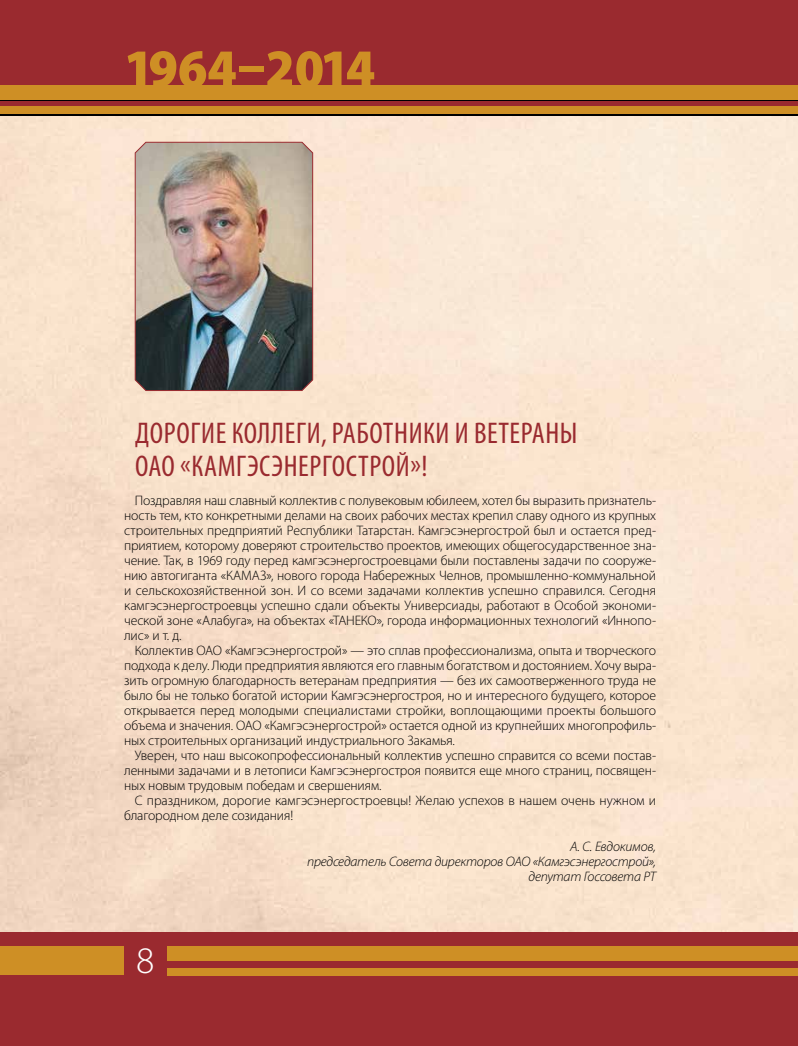
<style>
.page{position:relative;width:798px;height:1046px;background:#fff}
.page>*{position:absolute;margin:0;border:0;box-sizing:border-box;transform-origin:0 0}
.t1{font:900 semi-condensed 55px "Myriad Pro";letter-spacing:-.035em;color:#ce8f25}
.t2{font:300 37.5px "Myriad Pro";color:#fff}
.t3{font:condensed 30px/32.5px "Myriad Pro";letter-spacing:.02em;color:#9a2a2f}
.t4{font:300 13.75px/15px "Myriad Pro";letter-spacing:-.005em;color:#000;text-align:justify}
.t5{font:italic 300 13.75px/15px "Myriad Pro";letter-spacing:-.015em;color:#000;text-align:right}
</style>
<div class="page">
<img style="left:0;top:115px;width:797px;height:817px">
<div style="left:0;top:932px;width:797px;height:113px;background:#9a2a2f"></div>
<div style="left:0;top:0;width:797px;height:113px;background:#9a2a2f"></div>
<div style="left:0;top:87px;width:797px;height:14px;background:#ce8f25"></div>
<div style="left:0;top:108px;width:797px;height:7px;background:#ce8f25"></div>
<div style="left:0;top:946px;width:124px;height:28px;background:#ce8f25"></div>
<div style="left:124px;top:946px;width:673px;height:14px;background:#ce8f25"></div>
<div style="left:124px;top:967px;width:673px;height:7px;background:#ce8f25"></div>
<div style="left:0;top:85px;width:797px;height:14px;background:#ce8f25"></div>
<div style="left:0;top:106px;width:797px;height:7px;background:#ce8f25"></div>
<div style="left:124px;top:944px;width:43px;height:32px;background:#9a2a2f"></div>
<img style="left:134px;top:141px;width:179px;height:250px">
<h1 class="t1" style="left:124px;top:38px;width:252px">1964–2014</h1>
<h3 class="t3" style="left:135px;top:417px;width:444px">ДОРОГИЕ КОЛЛЕГИ, РАБОТНИКИ И ВЕТЕРАНЫ<br>ОАО «КАМГЭСЭНЕРГОСТРОЙ»!</h3>
<p class="t4" style="left:124px;top:493px;width:533px;text-indent:11px">Поздравляя наш славный коллектив с полувековым юбилеем, хотел бы выразить признатель&shy;ность тем, кто конкретными делами на своих рабочих местах крепил славу одного из крупных строительных предприятий Республики Татарстан. Камгэсэнергострой был и остается пред&shy;приятием, которому доверяют строительство проектов, имеющих общегосударственное зна&shy;чение. Так, в 1969 году перед камгэсэнергостроевцами были поставлены задачи по сооруже&shy;нию автогиганта «КАМАЗ», нового города Набережных Челнов, промышленно-коммунальной и сельскохозяйственной зон. И со всеми задачами коллектив успешно справился. Сегодня камгэсэнергостроевцы успешно сдали объекты Универсиады, работают в Особой экономи&shy;ческой зоне «Алабуга», на объектах «ТАНЕКО», города информационных технологий «Иннопо&shy;лис» и т. д.</p>
<p class="t4" style="left:124px;top:643px;width:533px;text-indent:11px">Коллектив ОАО «Камгэсэнергострой» — это сплав профессионализма, опыта и творческого подхода к делу. Люди предприятия являются его главным богатством и достоянием. Хочу выра&shy;зить огромную благодарность ветеранам предприятия — без их самоотверженного труда не было бы не только богатой истории Камгэсэнергостроя, но и интересного будущего, которое открывается перед молодыми специалистами стройки, воплощающими проекты большого объема и значения. ОАО «Камгэсэнергострой» остается одной из крупнейших многопрофиль&shy;ных строительных организаций индустриального Закамья.</p>
<p class="t4" style="left:124px;top:748px;width:533px;text-indent:11px">Уверен, что наш высокопрофессиональный коллектив успешно справится со всеми постав&shy;ленными задачами и в летописи Камгэсэнергостроя появится еще много страниц, посвящен&shy;ных новым трудовым победам и свершениям.</p>
<p class="t4" style="left:124px;top:793px;width:533px;text-indent:11px">С праздником, дорогие камгэсэнергостроевцы! Желаю успехов в нашем очень нужном и благородном деле созидания!</p>
<p class="t5" style="left:307px;top:839px;width:350px">А. С. Евдокимов,<br>председатель Совета директоров ОАО «Камгэсэнергострой», депутат Госсовета РТ</p>
<h2 class="t2" style="left:136px;top:939px;width:20px">8</h2>
</div>
